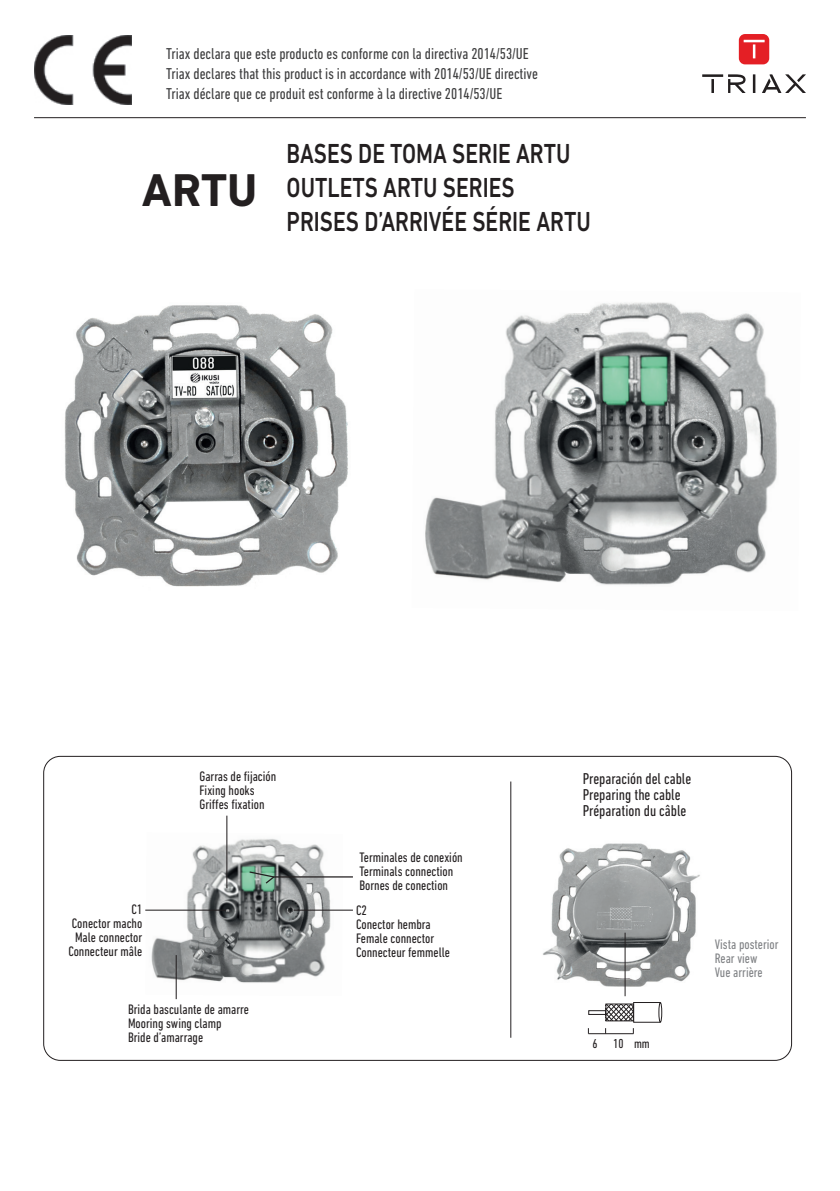
<style>
.page{position:relative;width:840px;height:1191px;background:#fff}
.page>*{position:absolute;margin:0;border:0;box-sizing:border-box;transform-origin:0 0}
.t1{font:700 46.8px "DIN Next LT Pro";color:#231f20}
.t2{font:500 28px/33.6px "DIN Next LT Pro";color:#231f20;scale:.8 1}
.t3{font:condensed 16px/20px "DIN Next LT Pro";color:#3e3e3f}
.t4{font:condensed 16px/16px "DIN Next LT Pro";color:#231f20}
.t5{font:condensed 14px/14px "DIN Next LT Pro";color:#231f20}
.t6{font:condensed 14px/14px "DIN Next LT Pro";color:#808285}
.t7{font:condensed 13.2px "DIN Next LT Pro";color:#231f20}
</style>
<div class="page">
<img style="left:425px;top:302px;width:352px;height:283px">
<img style="left:64px;top:305px;width:284px;height:282px">
<hr style="left:34px;top:117px;width:771px;height:1px;background:#231f20">
<img style="left:34px;top:35px;width:97px;height:70px">
<img style="left:145px;top:832px;width:198px;height:151px">
<hr style="left:145px;top:909px;width:81px;height:1px;background:#231f20">
<hr style="left:175px;top:955px;width:2px;height:44px;background:#231f20">
<hr style="left:226px;top:815px;width:1px;height:73px;background:#231f20">
<hr style="left:293px;top:909px;width:60px;height:1px;background:#231f20">
<img style="left:543px;top:843px;width:157px;height:146px">
<svg style="left:607px;top:1005px;width:24px;height:14px"></svg>
<div style="left:605px;top:1003px;width:28px;height:18px;border:1px solid #231f20"></div>
<div style="left:633px;top:1002px;width:27px;height:20px;border:1px solid #231f20"></div>
<div style="left:658px;top:1002px;width:3px;height:20px;border:1px solid #231f20;border-radius:50%"></div>
<div style="left:588px;top:1010px;width:17px;height:4px;border:1px solid #231f20"></div>
<hr style="left:588px;top:1033px;width:45px;height:1px;background:#231f20">
<hr style="left:624px;top:932px;width:1px;height:64px;background:#231f20">
<hr style="left:510px;top:781px;width:1px;height:256px;background:#231f20">
<svg style="left:248px;top:870px;width:105px;height:15px"></svg>
<hr style="left:752px;top:74px;width:3px;height:19px;background:#231f20">
<svg style="left:728px;top:74px;width:17px;height:19px"></svg>
<svg style="left:711px;top:79px;width:2px;height:14px"></svg>
<hr style="left:701px;top:74px;width:21px;height:3px;background:#231f20">
<svg style="left:762px;top:74px;width:43px;height:19px"></svg>
<div style="left:738px;top:34px;width:30px;height:30px;background:#e41f25;border-radius:6px"></div>
<hr style="left:752px;top:44px;width:3px;height:14px;background:#fff">
<hr style="left:743px;top:40px;width:21px;height:2px;background:#fff">
<p class="t3" style="left:166px;top:43px;width:373px">Triax declara que este producto es conforme con la directiva 2014/53/UE<br>Triax declares that this product is in accordance with 2014/53/UE directive<br>Triax déclare que ce produit est conforme à la directive 2014/53/UE</p>
<h1 class="t1" style="left:142px;top:162px;width:117px">ARTU</h1>
<h2 class="t2" style="left:286px;top:137px;width:381px">BASES DE TOMA SERIE ARTU<br>OUTLETS ARTU SERIES<br>PRISES D’ARRIVÉE SÉRIE ARTU</h2>
<p class="t5" style="left:68px;top:901px;width:75px;text-align:right">C1<br>Conector macho<br>Male connector<br>Connecteur mâle</p>
<p class="t5" style="left:199px;top:768px;width:78px">Garras de fijación<br>Fixing hooks<br>Griffes fixation</p>
<p class="t5" style="left:128px;top:1002px;width:122px">Brida basculante de amarre<br>Mooring swing clamp<br>Bride d’amarrage</p>
<p class="t5" style="left:359px;top:850px;width:105px">Terminales de conexión<br>Terminals connection<br>Bornes de conection</p>
<p class="t5" style="left:356px;top:903px;width:95px">C2<br>Conector hembra<br>Female connector<br>Connecteur femmelle</p>
<p class="t4" style="left:582px;top:770px;width:110px">Preparación del cable<br>Preparing the cable<br>Préparation du câble</p>
<p class="t7" style="left:592px;top:1035px;width:59px">6 10 mm</p>
<p class="t6" style="left:714px;top:937px;width:65px">Vista posterior<br>Rear view<br>Vue arrière</p>
</div>
